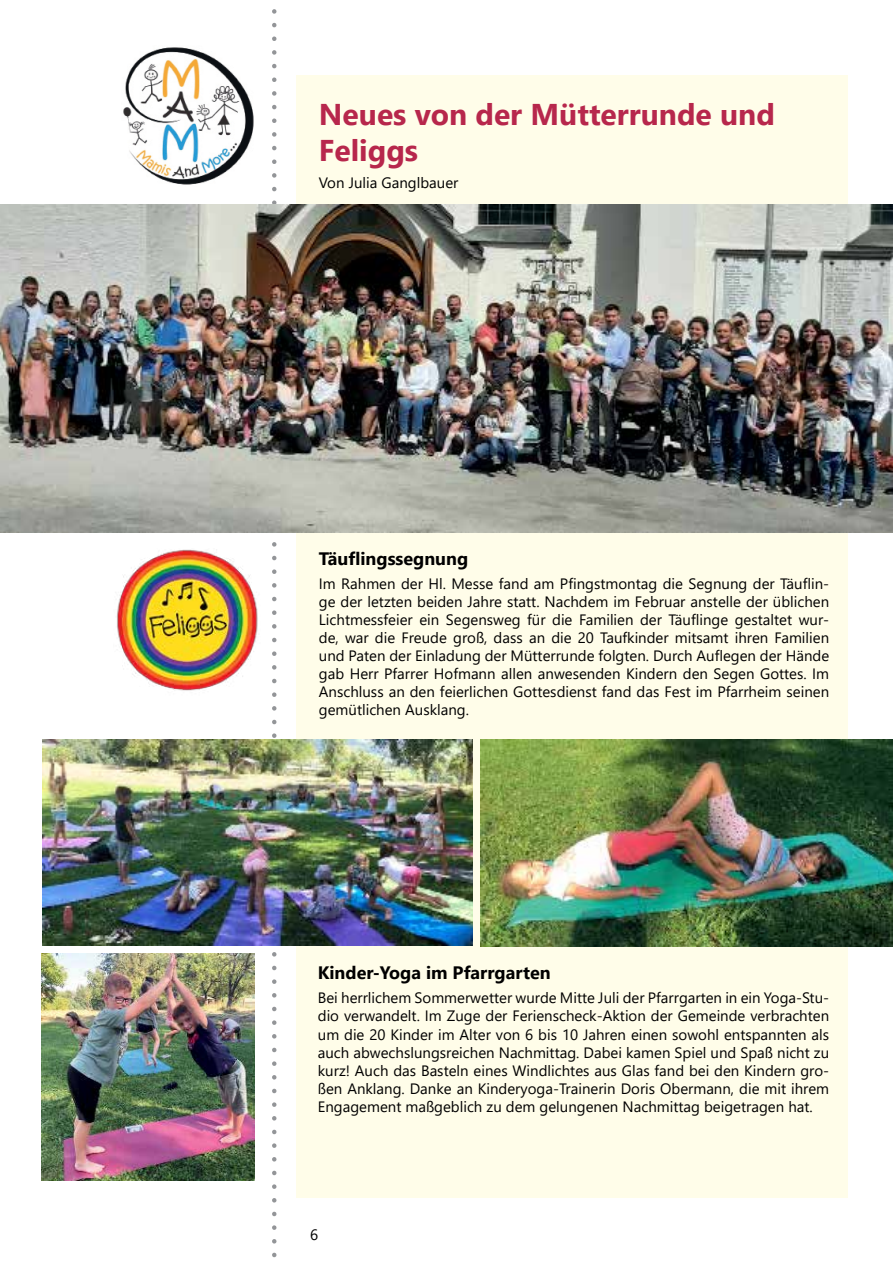
<style>
.page{position:relative;width:893px;height:1263px;background:#fff}
.page>*{position:absolute;margin:0;border:0;box-sizing:border-box;transform-origin:0 0}
.t1{font:700 30px/36px "Segoe UI";color:#b7274c}
.t2{font:700 18px "Segoe UI";color:#000}
.t3{font:15px/18px "Segoe UI";color:#000;text-align:justify}
</style>
<div class="page">
<div style="left:297px;top:75px;width:551px;height:1123px;background:#fffde9"></div>
<svg style="left:272px;top:9px;width:5px;height:1249px"></svg>
<img style="left:481px;top:740px;width:412px;height:206px">
<img style="left:43px;top:740px;width:429px;height:205px">
<img style="left:42px;top:954px;width:212px;height:226px">
<img style="left:123px;top:47px;width:131px;height:138px">
<img style="left:0;top:204px;width:893px;height:329px">
<img style="left:97px;top:531px;width:182px;height:183px">
<h1 class="t1" style="left:319px;top:94px;width:458px">Neues von der Mütterrunde und<br>Feliggs</h1>
<p class="t3" style="left:319px;top:172px;width:141px">Von Julia Ganglbauer</p>
<p class="t2" style="left:319px;top:541px;width:151px">Täuflingssegnung</p>
<p class="t3" style="left:319px;top:573px;width:512px">Im Rahmen der Hl. Messe fand am Pfingstmontag die Segnung der Täuflin&shy;ge der letzten beiden Jahre statt. Nachdem im Februar anstelle der üblichen Lichtmessfeier ein Segensweg für die Familien der Täuflinge gestaltet wur&shy;de, war die Freude groß, dass an die 20 Taufkinder mitsamt ihren Familien und Paten der Einladung der Mütterrunde folgten. Durch Auflegen der Hände gab Herr Pfarrer Hofmann allen anwesenden Kindern den Segen Gottes. Im Anschluss an den feierlichen Gottesdienst fand das Fest im Pfarrheim seinen gemütlichen Ausklang.</p>
<p class="t2" style="left:318px;top:956px;width:234px">Kinder-Yoga im Pfarrgarten</p>
<p class="t3" style="left:318px;top:988px;width:513px">Bei herrlichem Sommerwetter wurde Mitte Juli der Pfarrgarten in ein Yoga-Stu&shy;dio verwandelt. Im Zuge der Ferienscheck-Aktion der Gemeinde verbrachten um die 20 Kinder im Alter von 6 bis 10 Jahren einen sowohl entspannten als auch abwechslungsreichen Nachmittag. Dabei kamen Spiel und Spaß nicht zu kurz! Auch das Basteln eines Windlichtes aus Glas fand bei den Kindern gro&shy;ßen Anklang. Danke an Kinderyoga-Trainerin Doris Obermann, die mit ihrem Engagement maßgeblich zu dem gelungenen Nachmittag beigetragen hat.</p>
<p class="t3" style="left:310px;top:1224px;width:10px">6</p>
</div>
